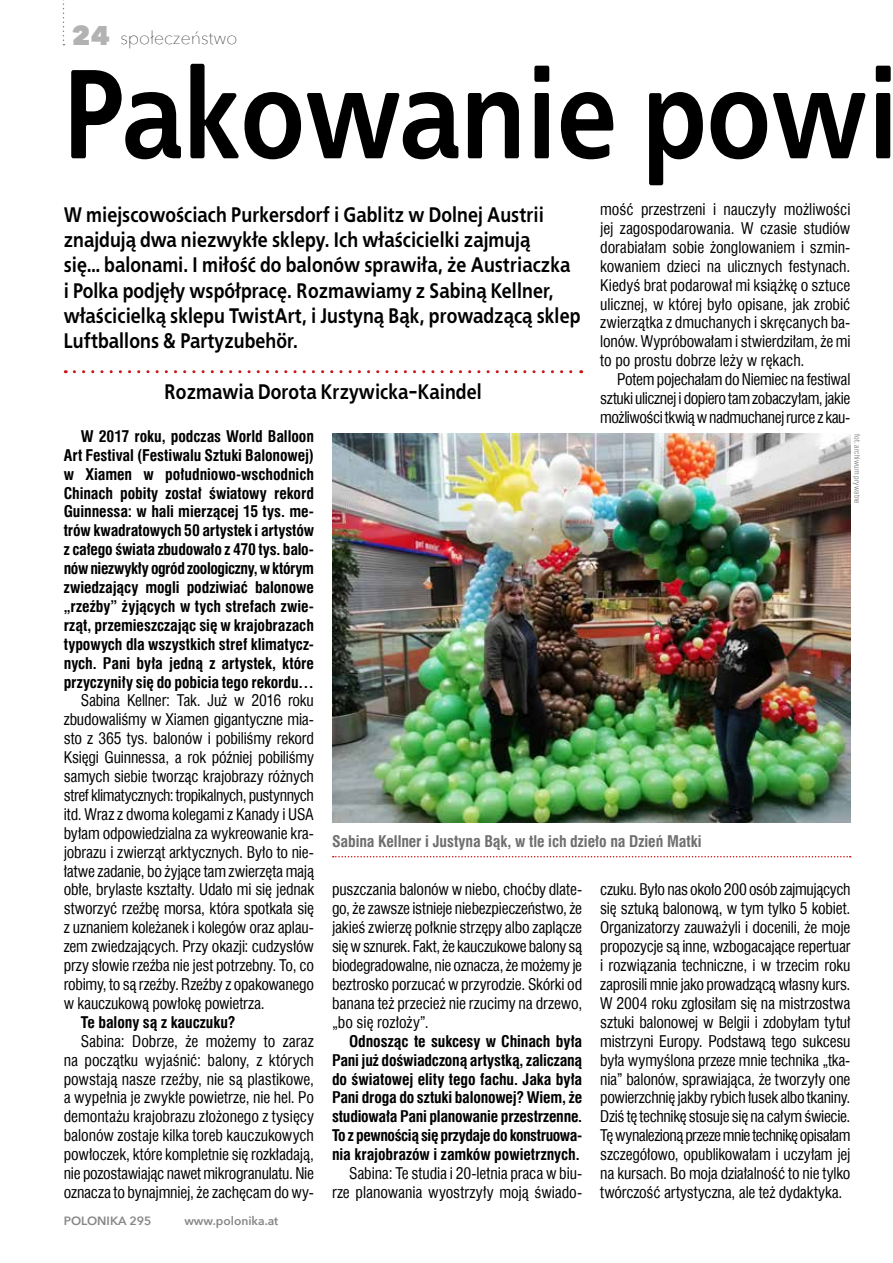
<style>
.page{position:relative;width:893px;height:1263px;background:#fff}
.page>*{position:absolute;margin:0;border:0;box-sizing:border-box;transform-origin:0 0}
.t1{font:700 126px "EFN Bureau OT";color:#000}
.t2{font:800 27px "Avenir Next";color:#b3b2b2}
.t3{font:700 21px/25.2px "EFN Bureau OT";color:#000}
.t4{font:200 18px "Avenir Next";color:#000}
.t5{font:15.75px/18.9px "Swis 721 Cn EU Normal";letter-spacing:-.01em;color:#000;text-align:justify}
.t6{font:15.75px/18.9px "Swis 721 Cn EU Bold";letter-spacing:-.005em;color:#000;text-align:justify}
.t7{font:15.75px "Swis 721 Cn EU Bold";letter-spacing:-.005em;color:#706f6f}
.t8{font:600 12px "Avenir Next";color:#878787}
.t9{font:7.5px "Swis 721 Cn EU Normal";letter-spacing:.02em;color:#878787}
</style>
<div class="page">
<img style="left:332px;top:434px;width:518px;height:389px">
<svg style="left:333px;top:856px;width:518px;height:1px"></svg>
<svg style="left:63px;top:0;width:1px;height:45px"></svg>
<svg style="left:74px;top:370px;width:508px;height:3px"></svg>
<h2 class="t2" style="left:72px;top:19px;width:39px">24</h2>
<p class="t4" style="left:120px;top:23px;width:118px">społeczeństwo</p>
<h1 class="t1" style="left:64px;top:35px;width:836px">Pakowanie powi</h1>
<p class="t3" style="left:64px;top:202px;width:518px">W miejscowościach Purkersdorf i Gablitz w Dolnej Austrii znajdują dwa niezwykłe sklepy. Ich właścicielki zajmują<br>się… balonami. I miłość do balonów sprawiła, że Austriaczka i Polka podjęły współpracę. Rozmawiamy z Sabiną Kellner, właścicielką sklepu TwistArt, i Justyną Bąk, prowadzącą sklep Luftballons &amp; Partyzubehör.</p>
<h3 class="t3" style="left:164px;top:379px;width:319px">Rozmawia Dorota Krzywicka-Kaindel</h3>
<p class="t5" style="left:600px;top:200px;width:252px">mość przestrzeni i nauczyły możliwości jej zagospodarowania. W czasie studiów dorabiałam sobie żonglowaniem i szmin&shy;kowaniem dzieci na ulicznych festynach.<br>Kiedyś brat podarował mi książkę o sztuce ulicznej, w której było opisane, jak zrobić zwierzątka z dmuchanych i skręcanych ba&shy;lonów. Wypróbowałam i stwierdziłam, że mi to po prostu dobrze leży w rękach.</p>
<p class="t5" style="left:600px;top:370px;width:252px;text-indent:17px">Potem pojechałam do Niemiec na festiwal sztuki ulicznej i dopiero tam zobaczyłam, jakie możliwości tkwią w nadmuchanej rurce z kau-</p>
<p class="t6" style="left:64px;top:427px;width:252px;text-indent:17px">W 2017 roku, podczas World Balloon Art Festival (Festiwalu Sztuki Balonowej) w Xiamen w południowo-wschodnich Chinach pobity został światowy rekord Guinnessa: w hali mierzącej 15 tys. me&shy;trów kwadratowych 50 artystek i artystów z całego świata zbudowało z 470 tys. balo&shy;nów niezwykły ogród zoologiczny, w którym zwiedzający mogli podziwiać balonowe „rzeźby” żyjących w tych strefach zwie&shy;rząt, przemieszczając się w krajobrazach typowych dla wszystkich stref klimatycz&shy;nych. Pani była jedną z artystek, które przyczyniły się do pobicia tego rekordu…</p>
<p class="t5" style="left:64px;top:691px;width:252px;text-indent:17px">Sabina Kellner: Tak. Już w 2016 roku zbudowaliśmy w Xiamen gigantyczne mia&shy;sto z 365 tys. balonów i pobiliśmy rekord Księgi Guinnessa, a rok później pobiliśmy samych siebie tworząc krajobrazy różnych stref klimatycznych: tropikalnych, pustynnych itd. Wraz z dwoma kolegami z Kanady i USA byłam odpowiedzialna za wykreowanie kra&shy;jobrazu i zwierząt arktycznych. Było to nie&shy;łatwe zadanie, bo żyjące tam zwierzęta mają obłe, brylaste kształty. Udało mi się jednak stworzyć rzeźbę morsa, która spotkała się z uznaniem koleżanek i kolegów oraz aplau&shy;zem zwiedzających. Przy okazji: cudzysłów przy słowie rzeźba nie jest potrzebny. To, co robimy, to są rzeźby. Rzeźby z opakowanego w kauczukową powłokę powietrza.</p>
<p class="t6" style="left:81px;top:1013px;width:156px">Te balony są z kauczuku?</p>
<p class="t5" style="left:64px;top:1031px;width:252px;text-indent:17px">Sabina: Dobrze, że możemy to zaraz na początku wyjaśnić: balony, z których powstają nasze rzeźby, nie są plastikowe, a wypełnia je zwykłe powietrze, nie hel. Po demontażu krajobrazu złożonego z tysięcy balonów zostaje kilka toreb kauczukowych powłoczek, które kompletnie się rozkładają, nie pozostawiając nawet mikrogranulatu. Nie oznacza to bynajmniej, że zachęcam do wy-</p>
<p class="t8" style="left:64px;top:1210px;width:89px">POLONIKA 295</p>
<p class="t8" style="left:184px;top:1210px;width:96px">www.polonika.at</p>
<p class="t7" style="left:332px;top:832px;width:371px">Sabina Kellner i Justyna Bąk, w tle ich dzieło na Dzień Matki</p>
<p class="t9" style="left:862px;top:434px;width:71px;rotate:90deg">fot. archiwum prywatne</p>
<p class="t5" style="left:332px;top:880px;width:252px">puszczania balonów w niebo, choćby dlate&shy;go, że zawsze istnieje niebezpieczeństwo, że jakieś zwierzę połknie strzępy albo zaplącze się w sznurek. Fakt, że kauczukowe balony są biodegradowalne, nie oznacza, że możemy je beztrosko porzucać w przyrodzie. Skórki od banana też przecież nie rzucimy na drzewo, „bo się rozłoży”.</p>
<p class="t6" style="left:332px;top:1032px;width:252px;text-indent:17px">Odnosząc te sukcesy w Chinach była Pani już doświadczoną artystką, zaliczaną do światowej elity tego fachu. Jaka była Pani droga do sztuki balonowej? Wiem, że studiowała Pani planowanie przestrzenne.<br>To z pewnością się przydaje do konstruowa&shy;nia krajobrazów i zamków powietrznych.</p>
<p class="t5" style="left:332px;top:1164px;width:252px;text-align:right">Sabina: Te studia i 20-letnia praca w biu&shy;rze planowania wyostrzyły moją świado-</p>
<p class="t5" style="left:600px;top:880px;width:252px">czuku. Było nas około 200 osób zajmujących się sztuką balonową, w tym tylko 5 kobiet.<br>Organizatorzy zauważyli i docenili, że moje propozycje są inne, wzbogacające repertuar i rozwiązania techniczne, i w trzecim roku zaprosili mnie jako prowadzącą własny kurs.<br>W 2004 roku zgłosiłam się na mistrzostwa sztuki balonowej w Belgii i zdobyłam tytuł mistrzyni Europy. Podstawą tego sukcesu była wymyślona przeze mnie technika „tka&shy;nia” balonów, sprawiająca, że tworzyły one powierzchnię jakby rybich łusek albo tkaniny.<br>Dziś tę technikę stosuje się na całym świecie.<br>Tę wynalezioną przeze mnie technikę opisałam szczegółowo, opublikowałam i uczyłam jej na kursach. Bo moja działalność to nie tylko twórczość artystyczna, ale też dydaktyka.</p>
</div>
